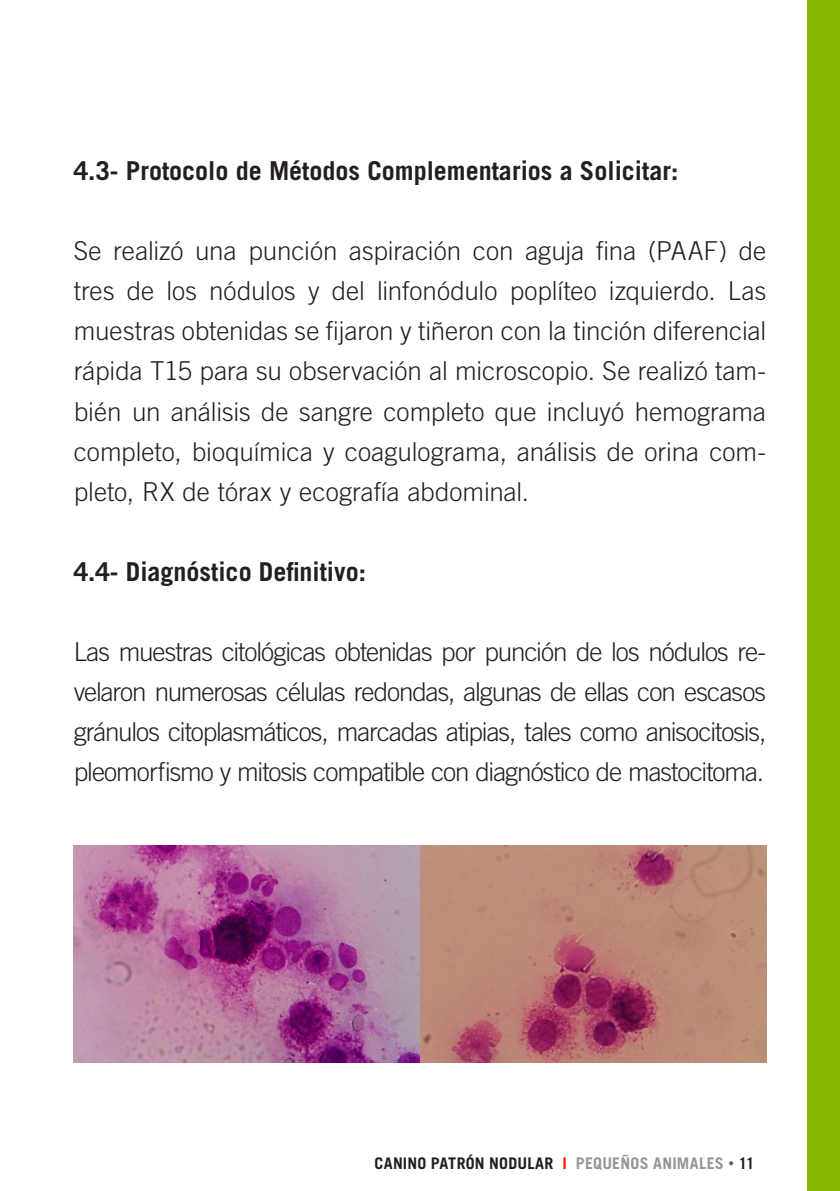
<style>
.page{position:relative;width:840px;height:1191px;background:#fff}
.page>*{position:absolute;margin:0;border:0;box-sizing:border-box;transform-origin:0 0}
.t1{font:300 26px/40px "Trade Gothic LT Std";letter-spacing:-.02em;color:#231f20;text-align:justify}
.t2{font:700 26px "Trade Gothic LT Std";color:#231f20}
.t3{font:700 16px "Trade Gothic LT Std";letter-spacing:.015em;color:#231f20}
.s1{color:#ff1600}
.s2{color:#939598}
.s3{font-family:"Arial";font-weight:400;color:#57585a}
</style>
<div class="page">
<div style="left:807px;top:0;width:32px;height:1191px;background:#88ba00"></div>
<img style="left:74px;top:846px;width:691px;height:216px">
<p class="t2" style="left:74px;top:155px;width:605px">4.3- Protocolo de Métodos Complementarios a Solicitar:</p>
<p class="t1" style="left:74px;top:231px;width:693px">Se realizó una punción aspiración con aguja fina (PAAF) de tres de los nódulos y del linfonódulo poplíteo izquierdo. Las muestras obtenidas se fijaron y tiñeron con la tinción diferencial rápida T15 para su observación al microscopio. Se realizó tam&shy;bién un análisis de sangre completo que incluyó hemograma completo, bioquímica y coagulograma, análisis de orina com&shy;pleto, RX de tórax y ecografía abdominal.</p>
<p class="t2" style="left:74px;top:555px;width:293px">4.4- Diagnóstico Definitivo:</p>
<p class="t1" style="left:74px;top:631px;width:693px">Las muestras citológicas obtenidas por punción de los nódulos re&shy;velaron numerosas células redondas, algunas de ellas con escasos gránulos citoplasmáticos, marcadas atipias, tales como anisocitosis, pleomorfismo y mitosis compatible con diagnóstico de mastocitoma.</p>
<p class="t3" style="left:374px;top:1153px;width:381px">CANINO PATRÓN NODULAR <span class="s1">I</span> <span class="s2">PEQUEÑOS ANIMALES</span> <span class="s3">•</span> 11</p>
</div>
